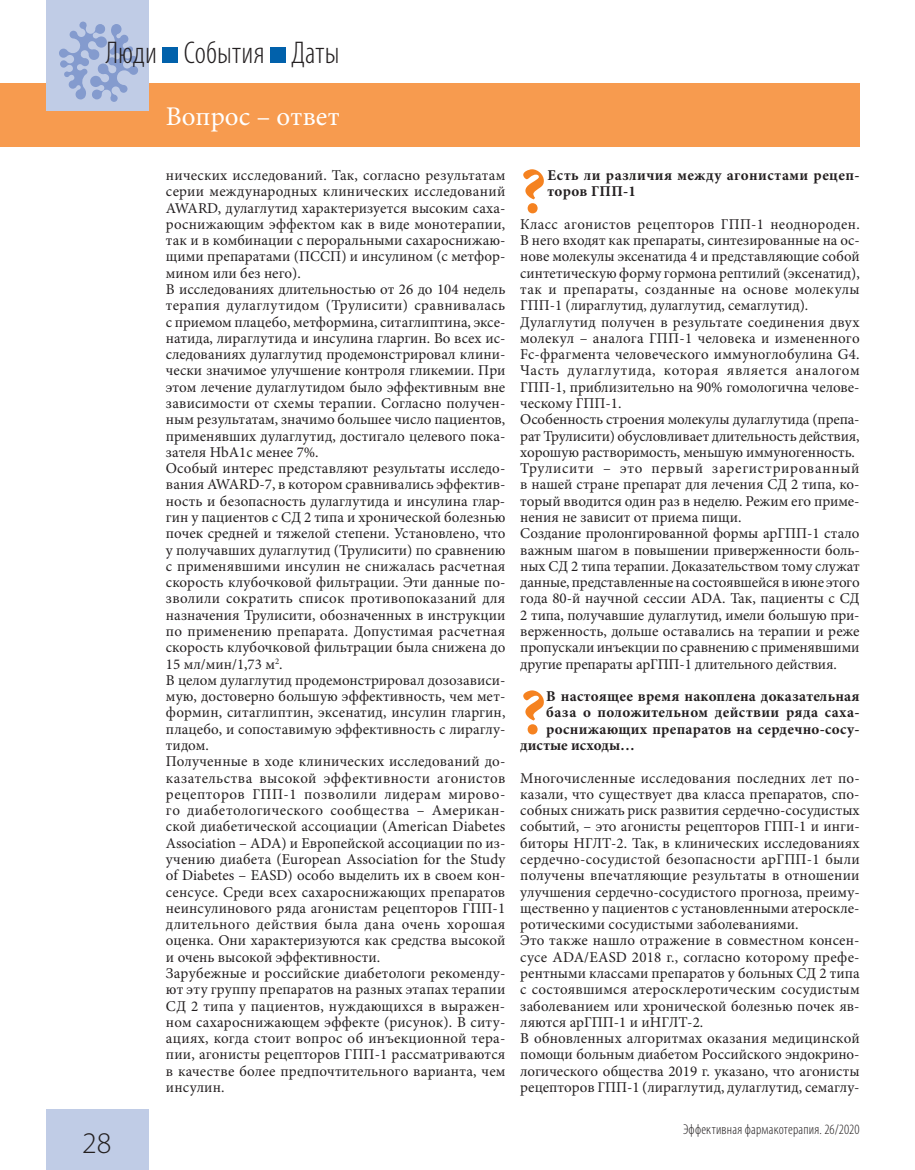
<style>
.page{position:relative;width:915px;height:1170px;background:#fff}
.page>*{position:absolute;margin:0;border:0;box-sizing:border-box;transform-origin:0 0}
.t1{font:700 65.1px "Minion Pro";color:#f58220}
.t2{font:300 condensed 31.5px "Myriad Pro";letter-spacing:.005em;color:#231f20}
.t3{font:300 30px "Myriad Pro";color:#231f20}
.t4{font:27px "Minion Pro";letter-spacing:.005em;color:#fff}
.t5{font:15px/16.4px "Minion Pro";letter-spacing:.005em;color:#231f20}
.t6{font:700 15px/16.2px "Minion Pro";letter-spacing:.02em;color:#231f20}
.t7{font:700 15px "Minion Pro";color:#231f20}
.t8{font:300 condensed 14.25px "Myriad Pro";letter-spacing:.015em;color:#231f20}
</style>
<div class="page">
<div style="left:0;top:83px;width:859px;height:64px;background:#f79b4f"></div>
<div style="left:47px;top:0;width:102px;height:111px;background:#c0cce6"></div>
<div style="left:47px;top:1108px;width:102px;height:61px;background:#c0cce6"></div>
<svg style="left:59px;top:22px;width:79px;height:80px"></svg>
<div style="left:162px;top:47px;width:16px;height:16px;background:#0161ab"></div>
<div style="left:270px;top:47px;width:16px;height:16px;background:#0161ab"></div>
<h2 class="t2" style="left:106px;top:34px;width:235px">Люди События Даты</h2>
<h3 class="t3" style="left:82px;top:1125px;width:31px">28</h3>
<h3 class="t4" style="left:166px;top:98px;width:175px">Вопрос – ответ</h3>
<p class="t5" style="left:166px;top:167px;width:341px">нических исследований. Так, согласно результатам серии международных клинических исследований AWARD, дулаглутид характеризуется высоким саха&shy;роснижающим эффектом как в виде монотерапии, так и в комбинации с пероральными сахароснижаю&shy;щими препаратами (ПССП) и инсулином (с метфор&shy;мином или без него).<br>В исследованиях длительностью от 26 до 104 недель терапия дулаглутидом (Трулисити) сравнивалась с приемом плацебо, метформина, ситаглиптина, эксе&shy;натида, лираглутида и инсулина гларгин. Во всех ис&shy;следованиях дулаглутид продемонстрировал клини&shy;чески значимое улучшение контроля гликемии. При этом лечение дулаглутидом было эффективным вне зависимости от схемы терапии. Согласно получен&shy;ным результатам, значимо большее число пациентов, применявших дулаглутид, достигало целевого пока&shy;зателя HbA1c менее 7%.<br>Особый интерес представляют результаты исследо&shy;вания AWARD-7, в котором сравнивались эффектив&shy;ность и безопасность дулаглутида и инсулина глар&shy;гин у пациентов с СД 2 типа и хронической болезнью почек средней и тяжелой степени. Установлено, что у получавших дулаглутид (Трулисити) по сравнению с применявшими инсулин не снижалась расчетная скорость клубочковой фильтрации. Эти данные по&shy;зволили сократить список противопоказаний для назначения Трулисити, обозначенных в инструкции по применению препарата. Допустимая расчетная скорость клубочковой фильтрации была снижена до 15 мл/мин/1,73 м<sup>2</sup>.<br>В целом дулаглутид продемонстрировал дозозависи&shy;мую, достоверно большую эффективность, чем мет&shy;формин, ситаглиптин, эксенатид, инсулин гларгин, плацебо, и сопоставимую эффективность с лираглу&shy;тидом.<br>Полученные в ходе клинических исследований до&shy;казательства высокой эффективности агонистов рецепторов ГПП-1 позволили лидерам мирово&shy;го диабетологического сообщества – Американ&shy;ской диабетической ассоциации (American Diabetes Association – ADA) и Европейской ассоциации по из&shy;учению диабета (European Association for the Study of Diabetes – EASD) особо выделить их в своем кон&shy;сенсусе. Среди всех сахароснижающих препаратов неинсулинового ряда агонистам рецепторов ГПП-1 длительного действия была дана очень хорошая оценка. Они характеризуются как средства высокой и очень высокой эффективности.<br>Зарубежные и российские диабетологи рекоменду&shy;ют эту группу препаратов на разных этапах терапии СД 2 типа у пациентов, нуждающихся в выражен&shy;ном сахароснижающем эффекте (рисунок). В ситу&shy;ациях, когда стоит вопрос об инъекционной тера&shy;пии, агонисты рецепторов ГПП-1 рассматриваются в качестве более предпочтительного варианта, чем инсулин.</p>
<h1 class="t1" style="left:520px;top:146px;width:27px">?</h1>
<p class="t6" style="left:547px;top:167px;width:313px">Есть ли различия между агонистами рецеп&shy;торов ГПП-1</p>
<p class="t5" style="left:520px;top:216px;width:341px">Класс агонистов рецепторов ГПП-1 неоднороден.<br>В него входят как препараты, синтезированные на ос&shy;нове молекулы эксенатида 4 и представляющие собой синтетическую форму гормона рептилий (эксе натид), так и препараты, созданные на основе молекулы ГПП-1 (лираглутид, дулаглутид, семаглутид).<br>Дулаглутид получен в результате соединения двух молекул – аналога ГПП-1 человека и измененного Fc-фрагмента человеческого иммуноглобулина G4.<br>Часть дулаглутида, которая является аналогом ГПП-1, приблизительно на 90% гомологична челове&shy;ческому ГПП-1.<br>Особенность строения молекулы дулаглутида (препа&shy;рат Трулисити) обусловливает длительность действия, хорошую растворимость, меньшую иммуногенность.<br>Трулисити – это первый зарегистрированный в нашей стране препарат для лечения СД 2 типа, ко&shy;торый вводится один раз в неделю. Режим его приме&shy;нения не зависит от приема пищи.<br>Создание пролонгированной формы арГПП-1 стало важным шагом в повышении приверженности боль&shy;ных СД 2 типа терапии. Доказательством тому служат данные, представленные на состоявшейся в июне этого года 80-й научной сессии ADA. Так, пациенты с СД 2 типа, получавшие дулаглутид, имели большую при&shy;верженность, дольше оставались на терапии и реже пропускали инъекции по сравнению с применявшими другие препараты арГПП-1 длительного действия.</p>
<h1 class="t1" style="left:520px;top:667px;width:27px">?</h1>
<p class="t6" style="left:546px;top:688px;width:315px">В настоящее время накоплена доказательная</p>
<p class="t6" style="left:546px;top:704px;width:315px">база о положительном действии ряда саха-</p>
<p class="t6" style="left:546px;top:720px;width:315px">роснижающих препаратов на сердечно-сосу-</p>
<p class="t7" style="left:520px;top:734px;width:116px">дистые исходы…</p>
<p class="t5" style="left:520px;top:769px;width:341px">Многочисленные исследования последних лет по&shy;казали, что существует два класса препаратов, спо&shy;собных снижать риск развития сердечно-сосудистых событий, – это агонисты рецепторов ГПП-1 и инги&shy;биторы НГЛТ-2. Так, в клинических исследованиях сердечно-сосудистой безопасности арГПП-1 были получены впечатляющие результаты в отношении улучшения сердечно-сосудистого прогноза, преиму&shy;щественно у пациентов с установленными атероскле&shy;ротическими сосудистыми заболеваниями.<br>Это также нашло отражение в совместном консен&shy;сусе ADA/EASD 2018 г., согласно которому префе&shy;рентными классами препаратов у больных СД 2 типа с состоявшимся атеросклеротическим сосудистым заболеванием или хронической болезнью почек яв&shy;ляются арГПП-1 и иНГЛТ-2.<br>В обновленных алгоритмах оказания медицинской помощи больным диабетом Российского эндокрино&shy;логического общества 2019 г. указано, что агонисты рецепторов ГПП-1 (лираглутид, дулаглутид, семаглу-</p>
<p class="t8" style="left:682px;top:1120px;width:178px">Эффективная фармакотерапия. 26/2020</p>
</div>
